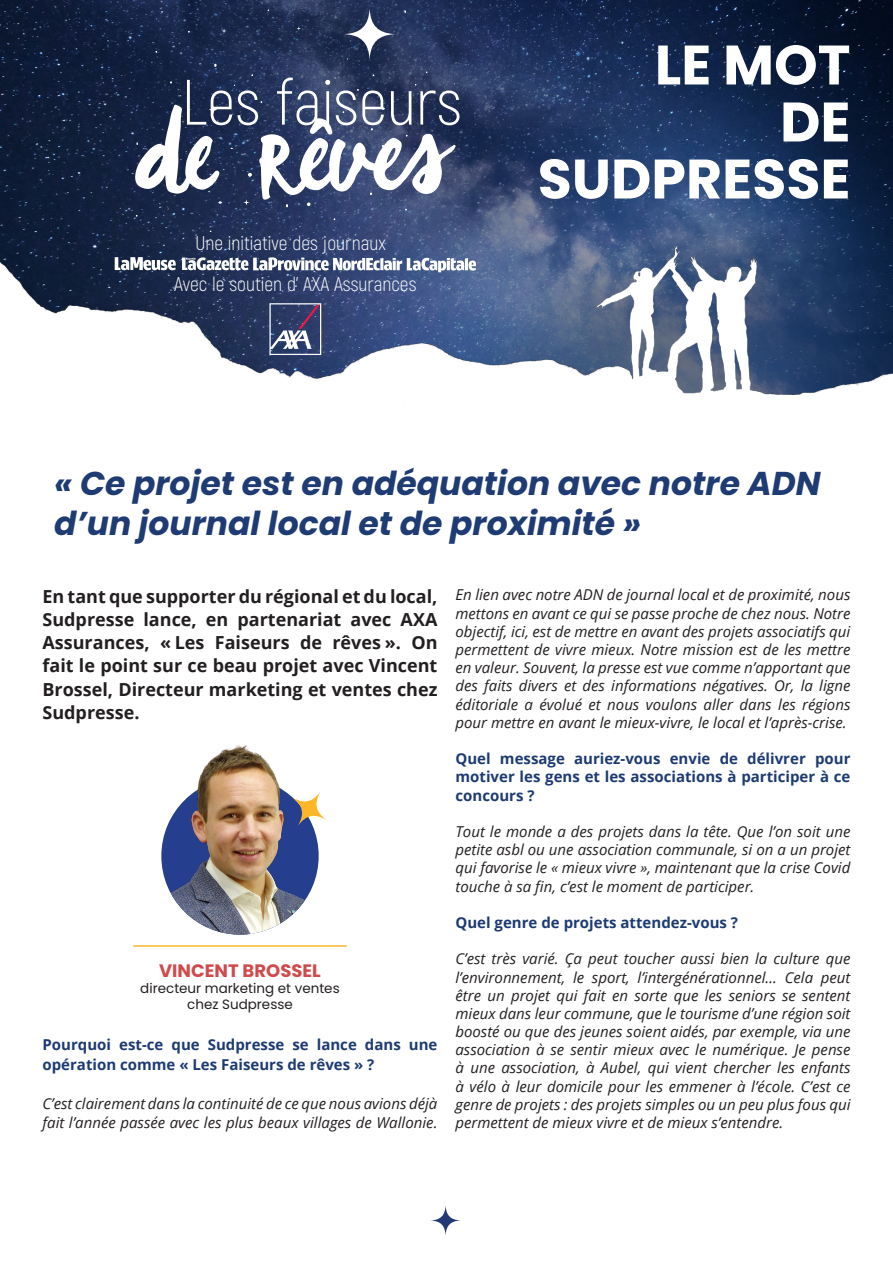
<style>
.page{position:relative;width:893px;height:1263px;background:#fff}
.page>*{position:absolute;margin:0;border:0;box-sizing:border-box;transform-origin:0 0}
.t1{font:700 55.5px "Poppins";color:#fff}
.t2{font:italic 700 33px/39.6px "Poppins";color:#1f3b74}
.t3{font:300 19.8px/41px "Akrobat";color:#fff;text-align:center}
.t4{font:700 18px/23.2px "Open Sans";color:#231f20;text-align:justify}
.t5{font:700 18px "Poppins";color:#d04a4d}
.t6{font:italic 15px/18.1px "Open Sans";color:#231f20;text-align:justify}
.t7{font:700 15px/18.1px "Open Sans";color:#1d3b72}
.t8{font:13.5px/16.2px "Poppins";color:#231f20;text-align:center}
</style>
<div class="page">
<img style="left:0;top:0;width:893px;height:395px">
<svg style="left:135px;top:9px;width:324px;height:211px;background:#4a5675"></svg>
<svg style="left:115px;top:257px;width:61px;height:13px"></svg>
<svg style="left:182px;top:257px;width:294px;height:15px"></svg>
<svg style="left:269px;top:303px;width:52px;height:52px;background:#5e6588"></svg>
<hr style="left:133px;top:945px;width:214px;height:2px;background:#fcb729">
<svg style="left:319px;top:792px;width:7px;height:28px"></svg>
<img style="left:161px;top:745px;width:158px;height:190px">
<svg style="left:431px;top:1206px;width:29px;height:29px"></svg>
<p class="t3" style="left:174px;top:223px;width:244px">Une initiative des journaux<br>Avec le soutien d’ AXA Assurances</p>
<p class="t1" style="left:655px;top:33px;width:197px">LE MOT</p>
<p class="t1" style="left:780px;top:90px;width:72px">DE</p>
<p class="t1" style="left:538px;top:147px;width:314px">SUDPRESSE</p>
<p class="t2" style="left:54px;top:464px;width:768px">« Ce projet est en adéquation avec notre ADN d’un journal local et de proximité »</p>
<p class="t4" style="left:43px;top:584px;width:396px">En tant que supporter du régional et du local, Sudpresse lance, en partenariat avec AXA Assurances, « Les Faiseurs de rêves ». On fait le point sur ce beau projet avec Vincent Brossel, Directeur marketing et ventes chez Sudpresse.</p>
<p class="t5" style="left:159px;top:960px;width:163px">VINCENT BROSSEL</p>
<p class="t8" style="left:140px;top:980px;width:201px">directeur marketing et ventes chez Sudpresse</p>
<p class="t7" style="left:43px;top:1034px;width:396px;line-height:19.6px">Pourquoi est-ce que Sudpresse se lance dans une opération comme « Les Faiseurs de rêves » ?</p>
<p class="t6" style="left:43px;top:1093px;width:396px;line-height:19.6px">C’est clairement dans la continuité de ce que nous avions déjà fait l’année passée avec les plus beaux villages de Wallonie.</p>
<p class="t6" style="left:455px;top:585px;width:396px">En lien avec notre ADN de journal local et de proximité, nous mettons en avant ce qui se passe proche de chez nous. Notre objectif, ici, est de mettre en avant des projets associatifs qui permettent de vivre mieux. Notre mission est de les mettre en valeur. Souvent, la presse est vue comme n’apportant que des faits divers et des informations négatives. Or, la ligne éditoriale a évolué et nous voulons aller dans les régions pour mettre en avant le mieux-vivre, le local et l’après-crise.</p>
<p class="t7" style="left:455px;top:749px;width:396px;text-align:justify">Quel message auriez-vous envie de délivrer pour motiver les gens et les associations à participer à ce concours ?</p>
<p class="t6" style="left:455px;top:822px;width:396px">Tout le monde a des projets dans la tête. Que l’on soit une petite asbl ou une association communale, si on a un projet qui favorise le « mieux vivre », maintenant que la crise Covid touche à sa fin, c’est le moment de participer.</p>
<p class="t7" style="left:455px;top:913px;width:284px">Quel genre de projets attendez-vous ?</p>
<p class="t6" style="left:455px;top:949px;width:396px">C’est très varié. Ça peut toucher aussi bien la culture que l’environnement, le sport, l’intergénérationnel… Cela peut être un projet qui fait en sorte que les seniors se sentent mieux dans leur commune, que le tourisme d’une région soit boosté ou que des jeunes soient aidés, par exemple, via une association à se sentir mieux avec le numérique. Je pense à une association, à Aubel, qui vient chercher les enfants à vélo à leur domicile pour les emmener à l’école. C’est ce genre de projets : des projets simples ou un peu plus fous qui permettent de mieux vivre et de mieux s’entendre.</p>
</div>
